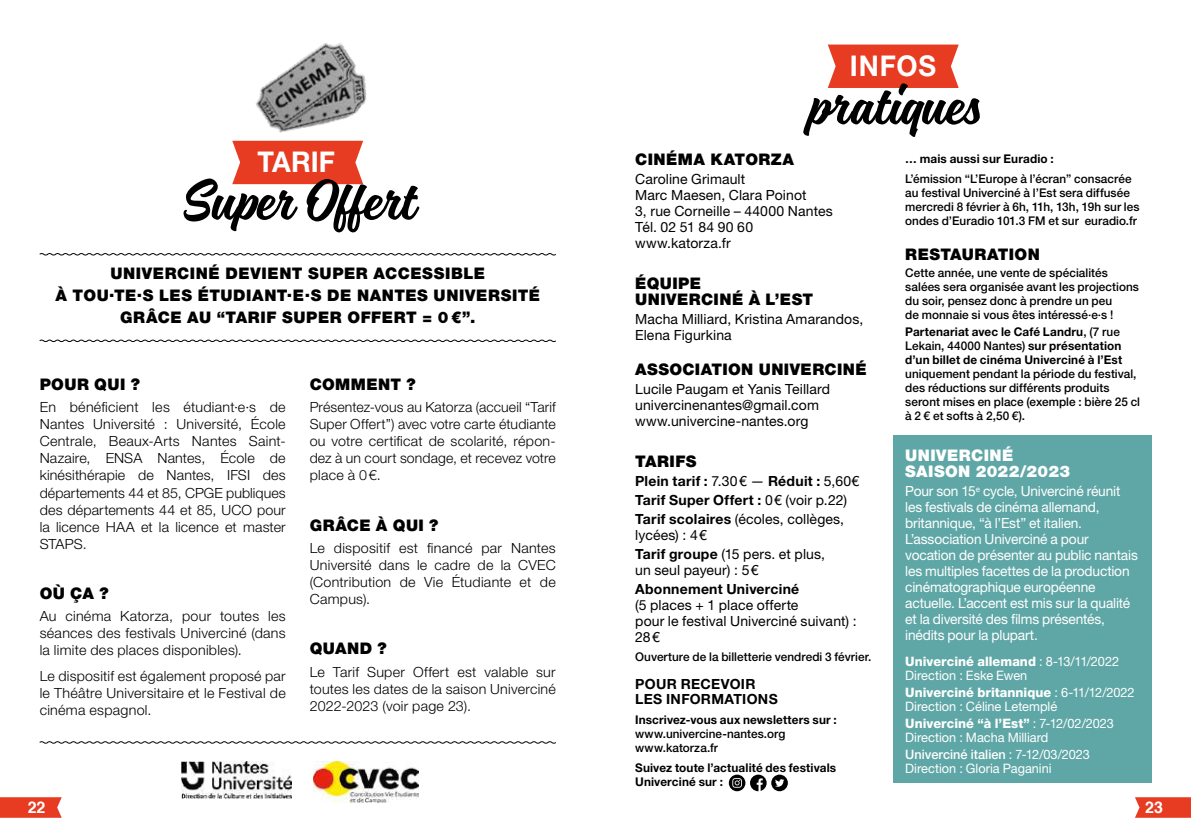
<style>
.page{position:relative;width:1191px;height:840px;background:#fff}
.page>*{position:absolute;margin:0;border:0;box-sizing:border-box;transform-origin:0 0}
.t1{font:italic 700 68.8px "Magneton";color:#000}
.t2{font:700 28.6px "Helvetica Neue LT Std";letter-spacing:.01em;color:#fff;scale:.95 1}
.t3{font:900 16px/22px "Helvetica Neue LT Std";letter-spacing:.03em;color:#000;text-align:center}
.t4{font:900 16px/16px "Helvetica Neue LT Std";letter-spacing:.025em;color:#fff}
.t5{font:700 16px "Helvetica";color:#fff}
.t6{font:300 14px/17px "Helvetica Neue LT Std";letter-spacing:.015em;color:#000;text-align:justify}
.t7{font:14px/16px "Helvetica Neue LT Std";letter-spacing:.005em;color:#000}
.t8{font:14px/16px "Helvetica Neue LT Std";letter-spacing:-.015em;color:#fff}
.t9{font:700 14px/18.8px "Helvetica Neue LT Std";letter-spacing:.02em;color:#000}
.t10{font:13px/14px "Helvetica Neue LT Std";color:#fff}
.t11{font:500 12px/14px "Helvetica Neue LT Std";letter-spacing:.005em;color:#000}
.t12{font:700 12px/14px "Helvetica Neue LT Std";letter-spacing:.01em;color:#000}
.s1{font-weight:400}
.s2{font-weight:700}
.s3{font-weight:500}
.s4{font-weight:800}
</style>
<div class="page">
<img style="left:248px;top:43px;width:119px;height:98px">
<svg style="left:1135px;top:797px;width:56px;height:20px"></svg>
<svg style="left:0;top:797px;width:62px;height:20px"></svg>
<div style="left:893px;top:435px;width:258px;height:347px;background:#5fa7a6"></div>
<div style="left:232px;top:141px;width:131px;height:43px;background:#e73b22"></div>
<svg style="left:39px;top:253px;width:517px;height:3px"></svg>
<svg style="left:39px;top:741px;width:517px;height:2px"></svg>
<svg style="left:39px;top:339px;width:517px;height:3px"></svg>
<svg style="left:729px;top:774px;width:59px;height:16px"></svg>
<div style="left:827px;top:45px;width:131px;height:43px;background:#e73b22"></div>
<img style="left:182px;top:761px;width:109px;height:37px">
<img style="left:313px;top:761px;width:105px;height:41px">
<h2 class="t2" style="left:258px;top:144px;width:83px">TARIF</h2>
<h1 class="t1" style="left:182px;top:165px;width:233px">Super Offert</h1>
<p class="t3" style="left:55px;top:262px;width:486px">UNIVERCINÉ DEVIENT SUPER ACCESSIBLE<br>À TOU.TE.S LES ÉTUDIANT.E.S DE NANTES UNIVERSITÉ<br>GRÂCE AU “TARIF SUPER OFFERT = 0€”.</p>
<p class="t3" style="left:40px;top:373px;width:102px">POUR QUI ?</p>
<p class="t6" style="left:40px;top:398px;width:247px">En bénéficient les étudiant∙e∙s de Nantes Université : Université, École Centrale, Beaux-Arts Nantes Saint-Nazaire, ENSA Nantes, École de kinésithérapie de Nantes, IFSI des départements 44 et 85, CPGE publiques des départements 44 et 85, UCO pour la licence HAA et la licence et master STAPS.</p>
<p class="t3" style="left:40px;top:581px;width:70px">OÙ ÇA ?</p>
<p class="t6" style="left:40px;top:607px;width:247px">Au cinéma Katorza, pour toutes les séances des festivals Univerciné (dans la limite des places disponibles).</p>
<p class="t6" style="left:40px;top:666px;width:247px">Le dispositif est également proposé par le Théâtre Universitaire et le Festival de cinéma espagnol.</p>
<p class="t3" style="left:310px;top:373px;width:108px">COMMENT ?</p>
<p class="t6" style="left:310px;top:398px;width:247px">Présentez-vous au Katorza (accueil “Tarif Super Offert”) avec votre carte étudiante ou votre certificat de scolarité, répon&shy;dez à un court sondage, et recevez votre place à 0€.</p>
<p class="t3" style="left:310px;top:513px;width:130px">GRÂCE À QUI ?</p>
<p class="t6" style="left:310px;top:539px;width:247px">Le dispositif est financé par Nantes Université dans le cadre de la CVEC (Contribution de Vie Étudiante et de Campus).</p>
<p class="t3" style="left:310px;top:637px;width:78px">QUAND ?</p>
<p class="t6" style="left:310px;top:663px;width:248px">Le Tarif Super Offert est valable sur toutes les dates de la saison Univerciné 2022-2023 (voir page 23).</p>
<h2 class="t2" style="left:850px;top:48px;width:92px">INFOS</h2>
<h1 class="t1" style="left:807px;top:70px;width:174px">pratiques</h1>
<p class="t3" style="left:635px;top:148px;width:160px">CINÉMA KATORZA</p>
<p class="t7" style="left:635px;top:170px;width:199px">Caroline Grimault<br>Marc Maesen, Clara Poinot<br>3, rue Corneille – 44000 Nantes<br>Tél. 02 51 84 90 60 www.katorza.fr</p>
<p class="t3" style="left:635px;top:275px;width:180px;line-height:16px;text-align:left">ÉQUIPE<br>UNIVERCINÉ À L’EST</p>
<p class="t7" style="left:635px;top:311px;width:230px">Macha Milliard, Kristina Amarandos,<br>Elena Figurkina</p>
<p class="t3" style="left:635px;top:358px;width:233px">ASSOCIATION UNIVERCINÉ</p>
<p class="t7" style="left:635px;top:380px;width:196px">Lucile Paugam et Yanis Teillard univercinenantes@gmail.com www.univercine-nantes.org</p>
<p class="t3" style="left:635px;top:450px;width:63px">TARIFS</p>
<p class="t9" style="left:635px;top:471px;width:226px">Plein tarif : <span class="s1">7.30€ —</span> Réduit : <span class="s1">5,60€<br></span>Tarif Super Offert : <span class="s1">0€ (voir p.22)<br></span>Tarif scolaires <span class="s1">(écoles, collèges,</span></p>
<p class="t7" style="left:635px;top:525px;width:191px;line-height:18.8px">lycées) : 4€<br><span class="s2">Tarif groupe</span> (15 pers. et plus,</p>
<p class="t7" style="left:635px;top:561px;width:125px">un seul payeur) : 5€</p>
<p class="t9" style="left:635px;top:578px;width:166px">Abonnement Univerciné</p>
<p class="t7" style="left:635px;top:596px;width:223px">(5 places + 1 place offerte<br>pour le festival Univerciné suivant) :<br>28€</p>
<p class="t11" style="left:635px;top:649px;width:238px">Ouverture de la billetterie vendredi 3 février.</p>
<p class="t9" style="left:635px;top:676px;width:144px;line-height:15px">POUR RECEVOIR<br>LES INFORMATIONS</p>
<p class="t12" style="left:635px;top:711px;width:203px">Inscrivez-vous aux newsletters sur :</p>
<p class="t11" style="left:635px;top:726px;width:152px">www.univercine-nantes.org www.katorza.fr</p>
<p class="t12" style="left:635px;top:759px;width:202px">Suivez toute l’actualité des festivals<br>Univerciné sur :</p>
<p class="t12" style="left:905px;top:152px;width:150px">… mais aussi sur Euradio :</p>
<p class="t11" style="left:905px;top:171px;width:236px">L’émission “L’Europe à l’écran” consacrée au festival Univerciné à l’Est sera diffusée mercredi 8 février à 6h, 11h, 13h, 19h sur les ondes d’Euradio 101.3 FM et sur euradio.fr</p>
<p class="t3" style="left:905px;top:243px;width:136px">RESTAURATION</p>
<p class="t11" style="left:905px;top:265px;width:235px">Cette année, une vente de spécialités salées sera organisée avant les projections du soir, pensez donc à prendre un peu<br>de monnaie si vous êtes intéressé∙e∙s !</p>
<p class="t12" style="left:905px;top:324px;width:218px">Partenariat avec le Café Landru<span class="s3">, (7 rue<br>Lekain, 44000 Nantes)</span> sur présentation d’un billet de cinéma Univerciné à l’Est</p>
<p class="t11" style="left:905px;top:366px;width:236px">uniquement pendant la période du festival, des réductions sur différents produits seront mises en place (exemple : bière 25 cl à 2 € et softs à 2,50 €).</p>
<p class="t4" style="left:905px;top:447px;width:166px">UNIVERCINÉ<br>SAISON 2022/2023</p>
<p class="t8" style="left:905px;top:483px;width:234px">Pour son 15<sup>e</sup> cycle, Univerciné réunit les festivals de cinéma allemand, britannique, “à l’Est” et italien.<br>L’association Univerciné a pour vocation de présenter au public nantais les multiples facettes de la production cinématographique européenne actuelle. L’accent est mis sur la qualité et la diversité des films présentés, inédits pour la plupart.</p>
<p class="t10" style="left:905px;top:654px;width:215px"><span class="s4">Univerciné allemand</span> : 8-13/11/2022<br>Direction : Eske Ewen</p>
<p class="t10" style="left:905px;top:684px;width:231px"><span class="s4">Univerciné britannique</span> : 6-11/12/2022<br>Direction : Céline Letemplé</p>
<p class="t10" style="left:905px;top:715px;width:210px"><span class="s4">Univerciné “à l’Est”</span> : 7-12/02/2023<br>Direction : Macha Milliard</p>
<p class="t10" style="left:905px;top:746px;width:186px"><span class="s3">Univerciné italien</span> : 7-12/03/2023<br>Direction : Gloria Paganini</p>
<p class="t5" style="left:28px;top:793px;width:19px">22</p>
<p class="t5" style="left:1145px;top:793px;width:19px">23</p>
</div>
